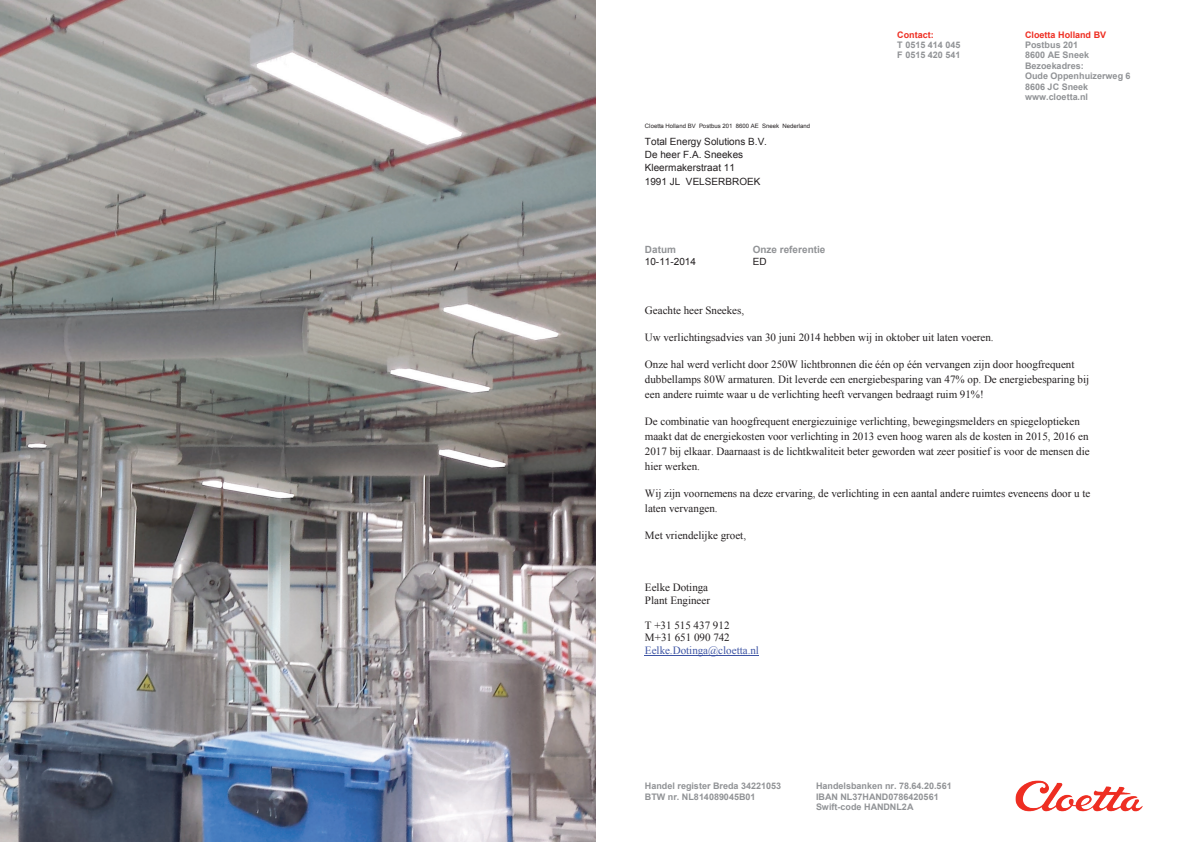
<style>
.page{position:relative;width:1191px;height:842px;background:#fff}
.page>*{position:absolute;margin:0;border:0;box-sizing:border-box;transform-origin:0 0}
.t1{font:11px/15px "Times New Roman";color:#231f20}
.t2{font:11px "Times New Roman";color:#3d54a4}
.t3{font:10px/13.2px "Arial";color:#231f20}
.t4{font:700 10px "Arial";color:#919396}
.t5{font:700 9px/10.3px "Arial";color:#919396}
.t6{font:700 9px "Arial";color:#ee2e22}
.t7{font:6px "Arial";color:#231f20}
</style>
<div class="page">
<img style="left:0;top:0;width:595px;height:842px">
<img style="left:1015px;top:780px;width:127px;height:32px">
<hr style="left:645px;top:655px;width:114px;height:1px;background:#3d54a4">
<p class="t7" style="left:645px;top:122px;width:167px">Cloetta Holland BV Postbus 201 8600 AE Sneek Nederland</p>
<p class="t3" style="left:645px;top:135px;width:124px">Total Energy Solutions B.V.<br>De heer F.A. Sneekes<br>Kleermakerstraat 11<br>1991 JL VELSERBROEK</p>
<p class="t4" style="left:645px;top:243px;width:33px">Datum</p>
<p class="t4" style="left:752px;top:243px;width:74px">Onze referentie</p>
<p class="t3" style="left:645px;top:255px;width:53px">10-11-2014</p>
<p class="t3" style="left:753px;top:255px;width:15px">ED</p>
<p class="t6" style="left:897px;top:29px;width:38px">Contact:</p>
<p class="t5" style="left:897px;top:40px;width:65px">T 0515 414 045<br>F 0515 420 541</p>
<p class="t6" style="left:1025px;top:29px;width:83px">Cloetta Holland BV</p>
<p class="t5" style="left:1025px;top:40px;width:107px">Postbus 201<br>8600 AE Sneek<br>Bezoekadres:<br>Oude Oppenhuizerweg 6<br>8606 JC Sneek www.cloetta.nl</p>
<p class="t1" style="left:645px;top:303px;width:101px">Geachte heer Sneekes,</p>
<p class="t1" style="left:645px;top:330px;width:350px">Uw verlichtingsadvies van 30 juni 2014 hebben wij in oktober uit laten voeren.</p>
<p class="t1" style="left:645px;top:357px;width:446px">Onze hal werd verlicht door 250W lichtbronnen die één op één vervangen zijn door hoogfrequent dubbellamps 80W armaturen. Dit leverde een energiebesparing van 47% op. De energiebesparing bij een andere ruimte waar u de verlichting heeft vervangen bedraagt ruim 91%!</p>
<p class="t1" style="left:645px;top:414px;width:446px">De combinatie van hoogfrequent energiezuinige verlichting, bewegingsmelders en spiegeloptieken maakt dat de energiekosten voor verlichting in 2013 even hoog waren als de kosten in 2015, 2016 en 2017 bij elkaar. Daarnaast is de lichtkwaliteit beter geworden wat zeer positief is voor de mensen die hier werken.</p>
<p class="t1" style="left:645px;top:486px;width:447px">Wij zijn voornemens na deze ervaring, de verlichting in een aantal andere ruimtes eveneens door u te laten vervangen.</p>
<p class="t1" style="left:645px;top:528px;width:103px">Met vriendelijke groet,</p>
<p class="t1" style="left:645px;top:581px;width:67px;line-height:12.6px">Eelke Dotinga<br>Plant Engineer</p>
<p class="t1" style="left:645px;top:619px;width:86px;line-height:12.6px">T +31 515 437 912<br>M+31 651 090 742</p>
<p class="t2" style="left:645px;top:643px;width:116px">Eelke.Dotinga@cloetta.nl</p>
<p class="t5" style="left:645px;top:781px;width:138px">Handel register Breda 34221053</p>
<p class="t5" style="left:816px;top:781px;width:137px">Handelsbanken nr. 78.64.20.561</p>
<p class="t5" style="left:645px;top:792px;width:112px">BTW nr. NL814089045B01</p>
<p class="t5" style="left:816px;top:792px;width:124px">IBAN NL37HAND0786420561<br>Swift-code HANDNL2A</p>
</div>
